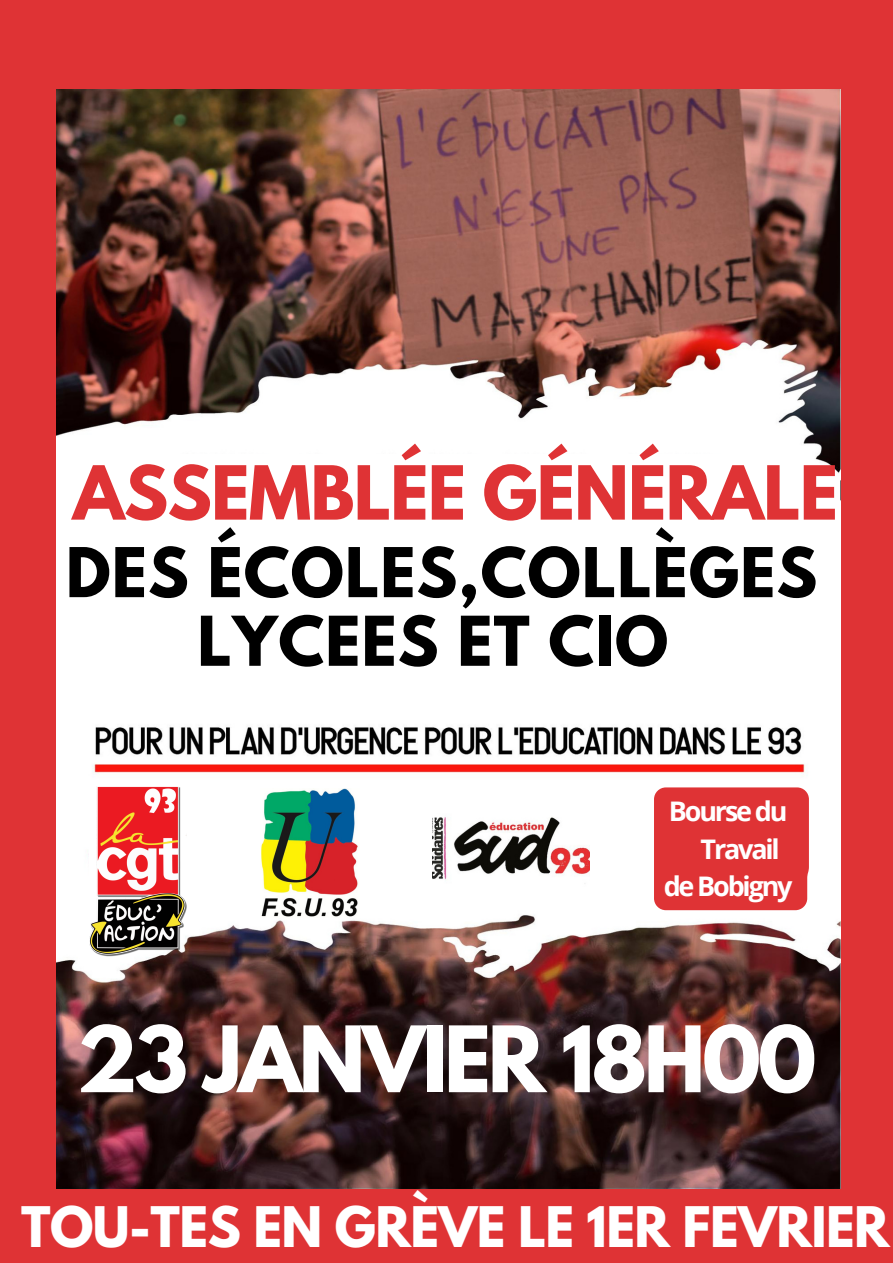
<style>
.page{position:relative;width:893px;height:1263px;background:#df3335}
.page>*{position:absolute;margin:0;border:0;box-sizing:border-box;transform-origin:0 0}
.t1{font:700 81px "League Spartan";letter-spacing:-.04em;color:#fff}
.t2{font:700 66px "League Spartan";letter-spacing:-.01em;color:#df3335}
.t3{font:700 60.75px/68.6px "League Spartan";letter-spacing:.015em;color:#000;text-align:center}
.t4{font:700 49.5px "League Spartan";letter-spacing:-.01em;color:#fff}
.t5{font:700 27px "Open Sans";letter-spacing:-.08em;color:#fff}
</style>
<div class="page">
<img style="left:56px;top:89px;width:784px;height:1099px">
<div style="left:143px;top:454px;width:654px;height:211px;background:#fff"></div>
<div style="left:89px;top:788px;width:715px;height:121px;background:#fff"></div>
<div style="left:174px;top:647px;width:592px;height:63px;background:#fff"></div>
<div style="left:782px;top:476px;width:58px;height:116px;background:#fff"></div>
<img style="left:433px;top:817px;width:156px;height:63px">
<img style="left:89px;top:787px;width:97px;height:169px">
<img style="left:260px;top:788px;width:100px;height:129px">
<div style="left:654px;top:787px;width:155px;height:123px;background:#df3335"></div>
<p class="t2" style="left:73px;top:460px;width:766px">ASSEMBLÉE GÉNÉRALE</p>
<p class="t3" style="left:66px;top:546px;width:753px">DES ÉCOLES,COLLÈGES<br>LYCEES ET CIO</p>
<p class="t5" style="left:669px;top:792px;width:120px">Bourse du</p>
<p class="t5" style="left:700px;top:830px;width:81px">Travail</p>
<p class="t5" style="left:664px;top:867px;width:130px">de Bobigny</p>
<p class="t1" style="left:77px;top:1019px;width:741px">23 JANVIER 18H00</p>
<p class="t4" style="left:21px;top:1202px;width:870px">TOU-TES EN GRÈVE LE 1ER FEVRIER</p>
</div>
